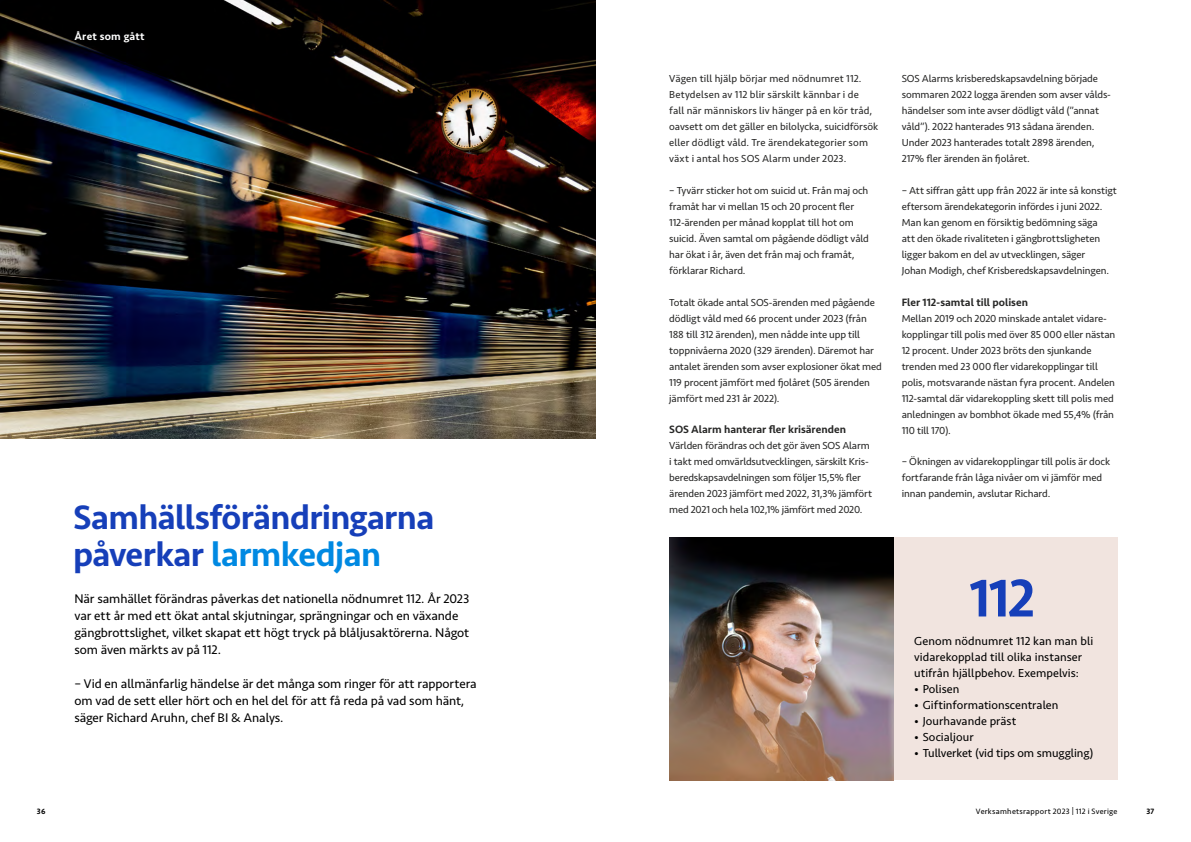
<style>
.page{position:relative;width:1191px;height:842px;background:#fff}
.page>*{position:absolute;margin:0;border:0;box-sizing:border-box;transform-origin:0 0}
.t1{font:500 55px "Seravek";color:#163fb9}
.t2{font:500 35px/37px "Seravek";letter-spacing:-.02em;color:#163fb9}
.t3{font:13px/17px "Seravek";letter-spacing:-.005em;color:#000}
.t4{font:12px/16px "Seravek";color:#000}
.t5{font:500 11px "Seravek";color:#272726}
.t6{font:500 11px "Seravek";letter-spacing:.02em;color:#fff}
.t7{font:10.5px/16px "Seravek";letter-spacing:-.01em;color:#272726}
.t8{font:10.5px/16px "Seravek";letter-spacing:.01em;color:#272726}
.t9{font:8px "Seravek";letter-spacing:.03em;color:#000}
.t10{font:500 8px "Seravek";color:#000}
.s1{color:#0089e2}
</style>
<div class="page">
<div style="left:893px;top:537px;width:224px;height:243px;background:#f1e4df"></div>
<img style="left:669px;top:538px;width:224px;height:242px">
<img style="left:0;top:0;width:595px;height:438px">
<p class="t6" style="left:74px;top:30px;width:72px">Året som gått</p>
<h2 class="t2" style="left:73px;top:499px;width:363px">Samhällsförändringarna påverkar <span class="s1">larmkedjan</span></h2>
<p class="t3" style="left:74px;top:590px;width:396px">När samhället förändras påverkas det nationella nödnumret 112. År 2023 var ett år med ett ökat antal skjutningar, sprängningar och en växande gängbrottslighet, vilket skapat ett högt tryck på blåljusaktörerna. Något som även märkts av på 112.</p>
<p class="t3" style="left:74px;top:675px;width:404px">– Vid en allmänfarlig händelse är det många som ringer för att rapportera om vad de sett eller hört och en hel del för att få reda på vad som hänt, säger Richard Aruhn, chef BI &amp; Analys.</p>
<p class="t8" style="left:669px;top:70px;width:211px">Vägen till hjälp börjar med nödnumret 112.<br>Betydelsen av 112 blir särskilt kännbar i de<br>fall när människors liv hänger på en kör tråd, oavsett om det gäller en bilolycka, suicidförsök eller dödligt våld. Tre ärendekategorier som växt i antal hos SOS Alarm under 2023.</p>
<p class="t7" style="left:669px;top:182px;width:201px">– Tyvärr sticker hot om suicid ut. Från maj och framåt har vi mellan 15 och 20 procent fler 112-ärenden per månad kopplat till hot om suicid. Även samtal om pågående dödligt våld har ökat i år, även det från maj och framåt, förklarar Richard.</p>
<p class="t7" style="left:669px;top:294px;width:214px">Totalt ökade antal SOS-ärenden med pågående dödligt våld med 66 procent under 2023 (från 188 till 312 ärenden), men nådde inte upp till toppnivåerna 2020 (329 ärenden). Däremot har antalet ärenden som avser explosioner ökat med 119 procent jämfört med fjolåret (505 ärenden jämfört med 231 år 2022).</p>
<p class="t5" style="left:669px;top:422px;width:178px">SOS Alarm hanterar fler krisärenden</p>
<p class="t7" style="left:669px;top:437px;width:204px">Världen förändras och det gör även SOS Alarm i takt med omvärldsutvecklingen, särskilt Kris&shy;beredskapsavdelningen som följer 15,5% fler ärenden 2023 jämfört med 2022, 31,3% jämfört med 2021 och hela 102,1% jämfört med 2020.</p>
<p class="t7" style="left:901px;top:70px;width:211px">SOS Alarms krisberedskapsavdelning började sommaren 2022 logga ärenden som avser vålds&shy;händelser som inte avser dödligt våld (”annat våld”). 2022 hanterades 913 sådana ärenden.<br>Under 2023 hanterades totalt 2898 ärenden, 217% fler ärenden än fjolåret.</p>
<p class="t7" style="left:901px;top:182px;width:217px">– Att siffran gått upp från 2022 är inte så konstigt eftersom ärendekategorin infördes i juni 2022.<br>Man kan genom en försiktig bedömning säga<br>att den ökade rivaliteten i gängbrottsligheten ligger bakom en del av utvecklingen, säger<br>Johan Modigh, chef Krisberedskapsavdelningen.</p>
<p class="t5" style="left:901px;top:295px;width:128px">Fler 112-samtal till polisen</p>
<p class="t7" style="left:901px;top:310px;width:215px">Mellan 2019 och 2020 minskade antalet vidare&shy;kopplingar till polis med över 85 000 eller nästan 12 procent. Under 2023 bröts den sjunkande trenden med 23 000 fler vidarekopplingar till polis, motsvarande nästan fyra procent. Andelen 112-samtal där vidarekoppling skett till polis med anledningen av bombhot ökade med 55,4% (från 110 till 170).</p>
<p class="t7" style="left:901px;top:453px;width:210px">– Ökningen av vidarekopplingar till polis är dock fortfarande från låga nivåer om vi jämför med innan pandemin, avslutar Richard.</p>
<h1 class="t1" style="left:969px;top:564px;width:67px">112</h1>
<p class="t4" style="left:914px;top:633px;width:180px">Genom nödnumret 112 kan man bli vidarekopplad till olika instanser utifrån hjällpbehov. Exempelvis:</p>
<p class="t4" style="left:914px;top:681px;width:47px">• Polisen</p>
<p class="t4" style="left:914px;top:697px;width:146px">• Giftinformationscentralen</p>
<p class="t4" style="left:914px;top:713px;width:104px">• Jourhavande präst</p>
<p class="t4" style="left:914px;top:729px;width:61px">• Socialjour</p>
<p class="t4" style="left:914px;top:745px;width:181px">• Tullverket (vid tips om smuggling)</p>
<p class="t10" style="left:37px;top:806px;width:10px">36</p>
<p class="t9" style="left:976px;top:806px;width:143px">Verksamhetsrapport 2023 | 112 i Sverige</p>
<p class="t10" style="left:1146px;top:806px;width:9px">37</p>
</div>
